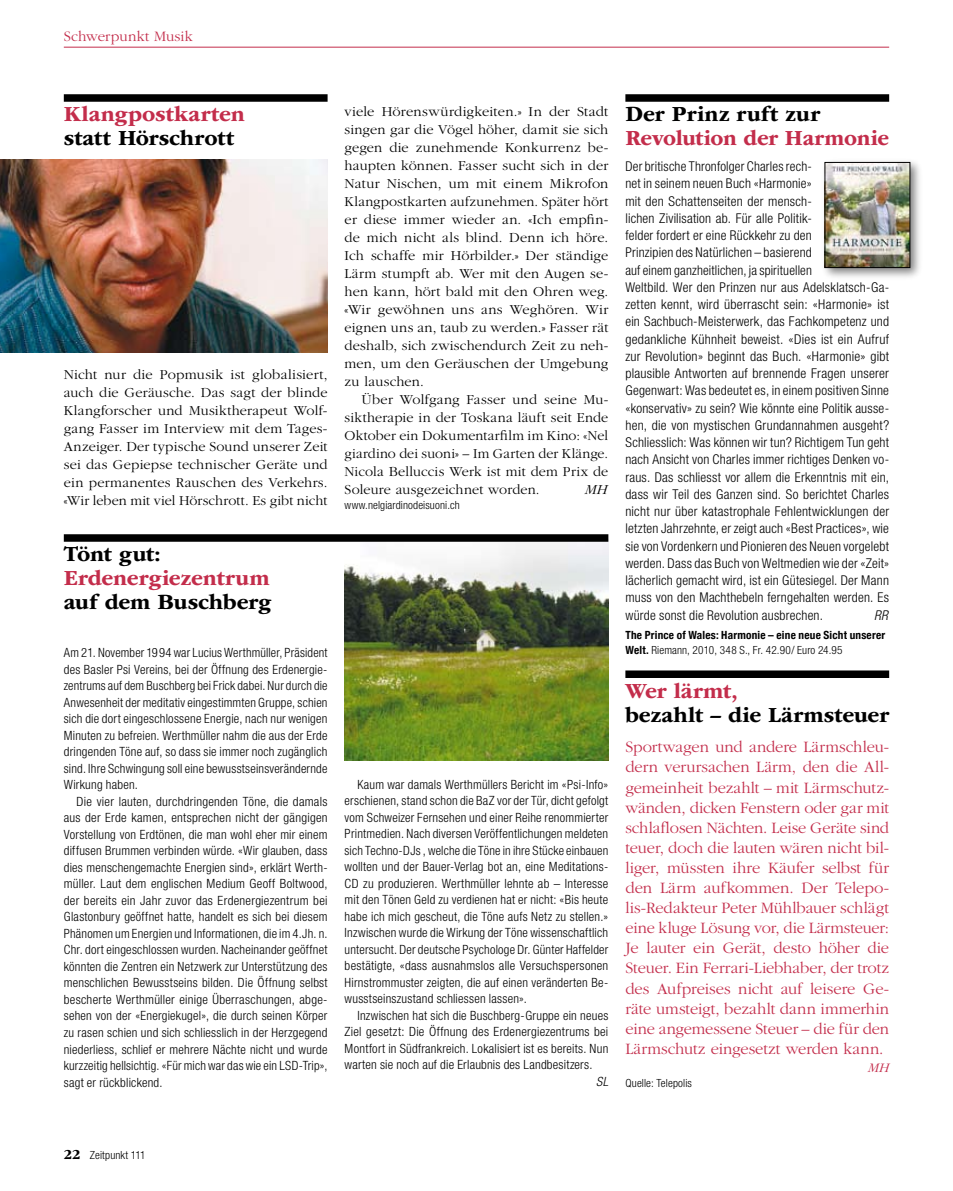
<style>
.page{position:relative;width:953px;height:1191px;background:#fff}
.page>*{position:absolute;margin:0;border:0;box-sizing:border-box;transform-origin:0 0}
.t1{font:700 22.5px "ITC Garamond Std";color:#000}
.t2{font:700 22.5px "ITC Garamond Std";letter-spacing:-.005em;color:#c32d4b}
.t3{font:300 16.5px/20.1px "ITC Garamond Std";letter-spacing:-.005em;color:#c32d4b;text-align:justify}
.t4{font:300 15px "ITC Garamond Std";letter-spacing:.005em;color:#c32d4b}
.t5{font:300 14.25px/18px "ITC Garamond Std";letter-spacing:.01em;color:#000;text-align:justify}
.t6{font:italic 300 14.25px "ITC Garamond Std";color:#000}
.t7{font:300 condensed 13.5px/17.2px "Helvetica Neue LT Std";letter-spacing:.015em;color:#000}
.t8{font:italic 300 13.5px "ITC Garamond Std";color:#c32d4b}
.t9{font:italic 300 condensed 13.5px "Helvetica Neue LT Std";color:#000}
.t10{font:300 condensed 12.75px/16.5px "Helvetica Neue LT Std";letter-spacing:.015em;color:#000;text-align:justify}
.t11{font:italic 300 condensed 12.75px "Helvetica Neue LT Std";color:#000}
.t12{font:300 condensed 11.25px "Helvetica Neue LT Std";letter-spacing:.01em;color:#000}
.t13{font:700 condensed 11.25px "Helvetica Neue";letter-spacing:.02em;color:#000}
.s1{font-family:"Helvetica Neue";font-weight:700}
.s2{font-family:"ITC Garamond Std";font-weight:700;font-stretch:normal;font-size:14.25px}
</style>
<div class="page">
<hr style="left:64px;top:47px;width:825px;height:1px;background:#c32d4b">
<img style="left:344px;top:542px;width:264px;height:218px">
<div style="left:64px;top:534px;width:544px;height:8px;background:#000"></div>
<div style="left:64px;top:94px;width:263px;height:8px;background:#000"></div>
<div style="left:625px;top:670px;width:264px;height:8px;background:#000"></div>
<div style="left:625px;top:94px;width:264px;height:8px;background:#000"></div>
<div style="left:820px;top:157px;width:103px;height:124px;background:#000;opacity:.5"></div>
<img style="left:826px;top:164px;width:82px;height:102px">
<div style="left:824px;top:162px;width:86px;height:106px;border:1px solid #000"></div>
<img style="left:0;top:160px;width:327px;height:192px">
<p class="t4" style="left:64px;top:28px;width:130px">Schwerpunkt Musik</p>
<h1 class="t2" style="left:64px;top:101px;width:183px">Klangpostkarten</h1>
<h1 class="t1" style="left:64px;top:125px;width:172px">statt Hörschrott</h1>
<p class="t5" style="left:64px;top:366px;width:265px">Nicht nur die Popmusik ist globalisiert, auch die Geräusche. Das sagt der blinde Klangforscher und Musiktherapeut Wolf&shy;gang Fasser im Interview mit dem Tages-Anzeiger. Der typische Sound unserer Zeit sei das Gepiepse technischer Geräte und ein permanentes Rauschen des Verkehrs. «Wir leben mit viel Hörschrott. Es gibt nicht</p>
<h1 class="t1" style="left:64px;top:541px;width:99px">Tönt gut:</h1>
<h1 class="t2" style="left:64px;top:565px;width:207px">Erdenergiezentrum</h1>
<h1 class="t1" style="left:64px;top:589px;width:209px">auf dem Buschberg</h1>
<p class="t10" style="left:64px;top:644px;width:265px">Am 21. November 1994 war Lucius Werthmüller, Präsident des Basler Psi Vereins, bei der Öffnung des Erdenergie&shy;zentrums auf dem Buschberg bei Frick dabei. Nur durch die Anwesenheit der meditativ eingestimmten Gruppe, schien sich die dort eingeschlossene Energie, nach nur wenigen Minuten zu befreien. Werthmüller nahm die aus der Erde dringenden Töne auf, so dass sie immer noch zugänglich sind. Ihre Schwingung soll eine bewusstseinsverändernde Wirkung haben.</p>
<p class="t10" style="left:64px;top:793px;width:265px;text-indent:13px">Die vier lauten, durchdringenden Töne, die damals aus der Erde kamen, entsprechen nicht der gängigen Vorstellung von Erdtönen, die man wohl eher mir einem diffusen Brummen verbinden würde. «Wir glauben, dass dies menschengemachte Energien sind», erklärt Werth&shy;müller. Laut dem englischen Medium Geoff Boltwood, der bereits ein Jahr zuvor das Erdenergiezentrum bei Glastonbury geöffnet hatte, handelt es sich bei diesem Phänomen um Energien und Informationen, die im 4.Jh. n.<br>Chr. dort eingeschlossen wurden. Nacheinander geöffnet könnten die Zentren ein Netzwerk zur Unterstützung des menschlichen Bewusstseins bilden. Die Öffnung selbst bescherte Werthmüller einige Überraschungen, abge&shy;sehen von der «Energiekugel», die durch seinen Körper zu rasen schien und sich schliesslich in der Herzgegend niederliess, schlief er mehrere Nächte nicht und wurde kurzzeitig hellsichtig. «Für mich war das wie ein LSD-Trip», sagt er rückblickend.</p>
<p class="t5" style="left:344px;top:102px;width:265px">viele Hörenswürdigkeiten.» In der Stadt singen gar die Vögel höher, damit sie sich gegen die zunehmende Konkurrenz be&shy;haupten können. Fasser sucht sich in der Natur Nischen, um mit einem Mikrofon Klangpostkarten aufzunehmen. Später hört er diese immer wieder an. «Ich empfin&shy;de mich nicht als blind. Denn ich höre.<br>Ich schaffe mir Hörbilder.» Der ständige Lärm stumpft ab. Wer mit den Augen se&shy;hen kann, hört bald mit den Ohren weg. «Wir gewöhnen uns ans Weghören. Wir eignen uns an, taub zu werden.» Fasser rät deshalb, sich zwischendurch Zeit zu neh&shy;men, um den Geräuschen der Umgebung zu lauschen.</p>
<p class="t5" style="left:344px;top:390px;width:265px;text-indent:17px">Über Wolfgang Fasser und seine Mu&shy;siktherapie in der Toskana läuft seit Ende Oktober ein Dokumentarfilm im Kino: «Nel giardino dei suoni» – Im Garten der Klänge.<br>Nicola Belluccis Werk ist mit dem Prix de Soleure ausgezeichnet worden.</p>
<p class="t6" style="left:585px;top:481px;width:24px">MH</p>
<p class="t12" style="left:344px;top:498px;width:117px">www.nelgiardinodeisuoni.ch</p>
<p class="t10" style="left:344px;top:776px;width:265px;text-indent:13px">Kaum war damals Werthmüllers Bericht im «Psi-Info» erschienen, stand schon die BaZ vor der Tür, dicht gefolgt vom Schweizer Fernsehen und einer Reihe renommierter Printmedien. Nach diversen Veröffentlichungen meldeten sich Techno-DJs , welche die Töne in ihre Stücke einbauen wollten und der Bauer-Verlag bot an, eine Meditations-CD zu produzieren. Werthmüller lehnte ab – Interesse mit den Tönen Geld zu verdienen hat er nicht: «Bis heute habe ich mich gescheut, die Töne aufs Netz zu stellen.» Inzwischen wurde die Wirkung der Töne wissenschaftlich untersucht. Der deutsche Psychologe Dr. Günter Haffelder bestätigte, «dass ausnahmslos alle Versuchspersonen Hirnstrommuster zeigten, die auf einen veränderten Be&shy;wusstseinszustand schliessen lassen».</p>
<p class="t10" style="left:344px;top:1007px;width:265px;text-indent:13px">Inzwischen hat sich die Buschberg-Gruppe ein neues Ziel gesetzt: Die Öffnung des Erdenergiezentrums bei Montfort in Südfrankreich. Lokalisiert ist es bereits. Nun warten sie noch auf die Erlaubnis des Landbesitzers.</p>
<p class="t11" style="left:596px;top:1074px;width:14px">SL</p>
<h1 class="t1" style="left:625px;top:101px;width:196px">Der Prinz ruft zur</h1>
<h1 class="t2" style="left:625px;top:125px;width:265px">Revolution der Harmonie</h1>
<p class="t7" style="left:625px;top:158px;width:265px">Der britische Thronfolger Charles rech-<br>net in seinem neuen Buch «Harmonie»<br>mit den Schattenseiten der mensch-<br>lichen Zivilisation ab. Für alle Politik-<br>felder fordert er eine Rückkehr zu den<br>Prinzipien des Natürlichen – basierend<br>auf einem ganzheitlichen, ja spirituellen<br>Weltbild. Wer den Prinzen nur aus Adelsklatsch-Ga&shy;zetten kennt, wird überrascht sein: «Harmonie» ist ein Sachbuch-Meisterwerk, das Fachkompetenz und gedankliche Kühnheit beweist. «Dies ist ein Aufruf zur Revolution» beginnt das Buch. «Harmonie» gibt plausible Antworten auf brennende Fragen unserer Gegenwart: Was bedeutet es, in einem positiven Sinne «konservativ» zu sein? Wie könnte eine Politik ausse&shy;hen, die von mystischen Grundannahmen ausgeht?<br>Schliesslich: Was können wir tun? Richtigem Tun geht nach Ansicht von Charles immer richtiges Denken vo&shy;raus. Das schliesst vor allem die Erkenntnis mit ein, dass wir Teil des Ganzen sind. So berichtet Charles nicht nur über katastrophale Fehlentwicklungen der letzten Jahrzehnte, er zeigt auch «Best Practices», wie sie von Vordenkern und Pionieren des Neuen vorgelebt werden. Dass das Buch von Weltmedien wie der «Zeit» lächerlich gemacht wird, ist ein Gütesiegel. Der Mann muss von den Machthebeln ferngehalten werden. Es würde sonst die Revolution ausbrechen.</p>
<p class="t9" style="left:873px;top:607px;width:16px">RR</p>
<p class="t13" style="left:625px;top:628px;width:261px">The Prince of Wales: Harmonie – eine neue Sicht unserer</p>
<p class="t12" style="left:625px;top:643px;width:219px"><span class="s1">Welt.</span> Riemann, 2010, 348 S., Fr. 42.90/ Euro 24.95</p>
<h1 class="t2" style="left:625px;top:677px;width:114px">Wer lärmt,</h1>
<h1 class="t1" style="left:625px;top:701px;width:265px">bezahlt – die Lärmsteuer</h1>
<p class="t3" style="left:625px;top:737px;width:265px">Sportwagen und andere Lärmschleu&shy;dern verursachen Lärm, den die All&shy;gemeinheit bezahlt – mit Lärmschutz&shy;wänden, dicken Fenstern oder gar mit schlaflosen Nächten. Leise Geräte sind teuer, doch die lauten wären nicht bil&shy;liger, müssten ihre Käufer selbst für den Lärm aufkommen. Der Telepo&shy;lis-Redakteur Peter Mühlbauer schlägt eine kluge Lösung vor, die Lärmsteuer:<br>Je lauter ein Gerät, desto höher die Steuer. Ein Ferrari-Liebhaber, der trotz des Aufpreises nicht auf leisere Ge&shy;räte umsteigt, bezahlt dann immerhin eine angemessene Steuer – die für den Lärmschutz eingesetzt werden kann.</p>
<p class="t8" style="left:868px;top:1060px;width:23px">MH</p>
<p class="t12" style="left:625px;top:1076px;width:68px">Quelle: Telepolis</p>
<p class="t12" style="left:64px;top:1148px;width:83px"><span class="s2">22</span> Zeitpunkt 111</p>
</div>
